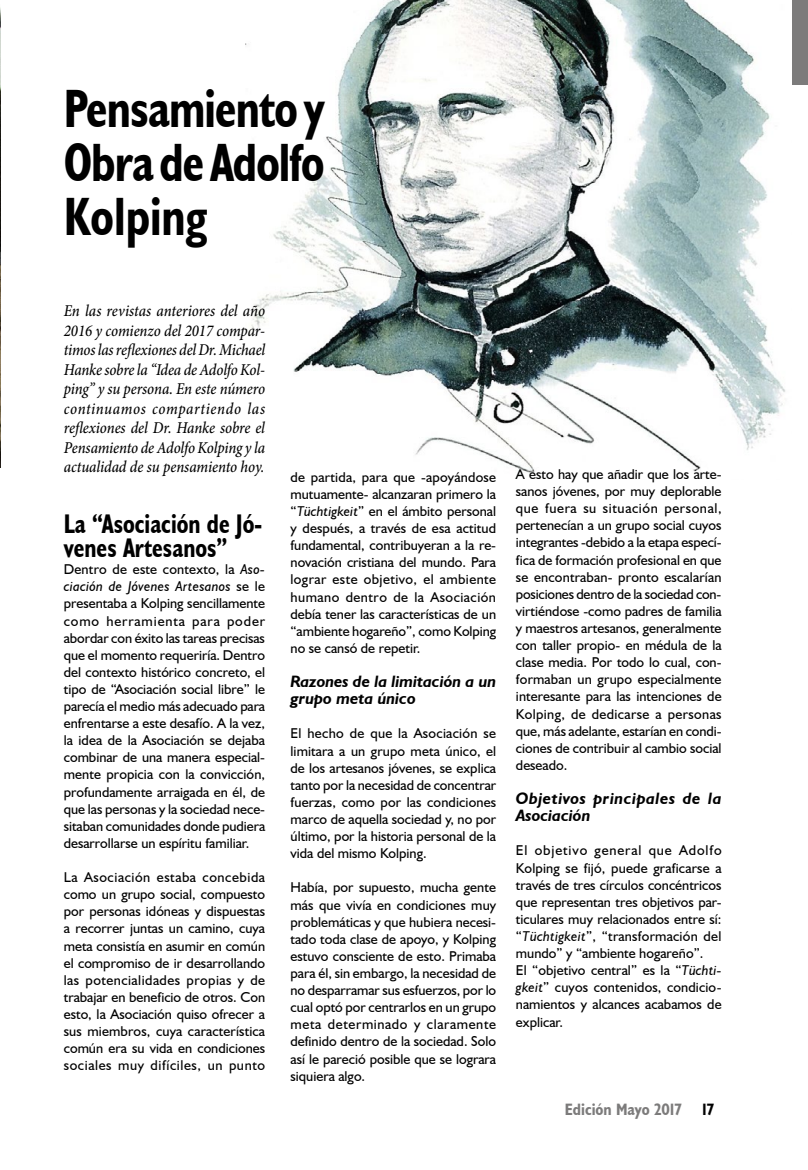
<style>
.page{position:relative;width:808px;height:1170px;background:#fff}
.page>*{position:absolute;margin:0;border:0;box-sizing:border-box;transform-origin:0 0}
.t1{font:700 condensed 54px/54px "Humanist 521 BT";letter-spacing:-.02em;color:#000;text-align:justify;scale:.9 1}
.t2{font:700 condensed 27px/24px "Humanist 521 BT";color:#000;scale:.9 1}
.t3{font:italic 500 16.5px/19.5px "Minion Pro";letter-spacing:-.01em;color:#000;text-align:justify;scale:.9 1}
.t4{font:italic 700 16.5px/17.1px "Humanist 521 BT";color:#000}
.t5{font:italic 700 16.5px/17.1px "Humanist 521 BT";letter-spacing:.03em;color:#000}
.t6{font:700 condensed 16.5px "Humanist 521 BT";color:#7c7b7b}
.t7{font:14.25px/17.1px "Humanist 521 BT";color:#000;text-align:justify}
.s1{font-style:italic}
.s2{color:#000}
</style>
<div class="page">
<div style="left:724px;top:0;width:84px;height:85px;background:#7c7b7b"></div>
<img style="left:245px;top:0;width:547px;height:473px">
<img style="left:0;top:7px;width:1px;height:460px">
<h1 class="t1" style="left:64px;top:80px;width:291px">Pensamiento y Obra de Adolfo Kolping</h1>
<p class="t3" style="left:64px;top:301px;width:225px">En las revistas anteriores del año 2016 y comienzo del 2017 compar&shy;timos las reflexiones del Dr. Michael Hanke sobre la “Idea de Adolfo Kol&shy;ping” y su persona. En este número continuamos compartiendo las reflexiones del Dr. Hanke sobre el Pensamiento de Adolfo Kolping y la actualidad de su pensamiento hoy.</p>
<h2 class="t2" style="left:64px;top:511px;width:222px">La “Asociación de Jó&shy;venes Artesanos”</h2>
<p class="t7" style="left:64px;top:560px;width:203px">Dentro de este contexto, la <span class="s1">Aso&shy;ciación de Jóvenes Artesanos</span> se le presentaba a Kolping sencillamente como herramienta para poder abordar con éxito las tareas precisas que el momento requeriría. Dentro del contexto histórico concreto, el tipo de “Asociación social libre” le parecía el medio más adecuado para enfrentarse a este desafío. A la vez, la idea de la Asociación se dejaba combinar de una manera especial&shy;mente propicia con la convicción, profundamente arraigada en él, de que las personas y la sociedad nece&shy;sitaban comunidades donde pudiera desarrollarse un espíritu familiar.</p>
<p class="t7" style="left:64px;top:868px;width:203px">La Asociación estaba concebida como un grupo social, compuesto por personas idóneas y dispuestas a recorrer juntas un camino, cuya meta consistía en asumir en común el compromiso de ir desarrollando las potencialidades propias y de trabajar en beneficio de otros. Con esto, la Asociación quiso ofrecer a sus miembros, cuya característica común era su vida en condiciones sociales muy difíciles, un punto</p>
<p class="t7" style="left:291px;top:468px;width:207px">de partida, para que -apoyándose mutuamente- alcanzaran primero la “<span class="s1">Tüchtigkeit</span>” en el ámbito personal y después, a través de esa actitud fundamental, contribuyeran a la re&shy;novación cristiana del mundo. Para lograr este objetivo, el ambiente humano dentro de la Asociación debía tener las características de un “ambiente hogareño”, como Kolping no se cansó de repetir.</p>
<p class="t4" style="left:291px;top:672px;width:207px">Razones de la limitación a un grupo meta único</p>
<p class="t7" style="left:291px;top:724px;width:207px">El hecho de que la Asociación se limitara a un grupo meta único, el de los artesanos jóvenes, se explica tanto por la necesidad de concentrar fuerzas, como por las condiciones marco de aquella sociedad y, no por último, por la historia personal de la vida del mismo Kolping.</p>
<p class="t7" style="left:291px;top:878px;width:207px">Había, por supuesto, mucha gente más que vivía en condiciones muy problemáticas y que hubiera necesi&shy;tado toda clase de apoyo, y Kolping estuvo consciente de esto. Primaba para él, sin embargo, la necesidad de no desparramar sus esfuerzos, por lo cual optó por centrarlos en un grupo meta determinado y claramente definido dentro de la sociedad. Solo así le pareció posible que se lograra siquiera algo.</p>
<p class="t7" style="left:516px;top:465px;width:207px">A esto hay que añadir que los arte&shy;sanos jóvenes, por muy deplorable que fuera su situación personal, pertenecían a un grupo social cuyos integrantes -debido a la etapa especí&shy;fica de formación profesional en que se encontraban- pronto escalarían posiciones dentro de la sociedad con&shy;virtiéndose -como padres de familia y maestros artesanos, generalmente con taller propio- en médula de la clase media. Por todo lo cual, con&shy;formaban un grupo especialmente interesante para las intenciones de Kolping, de dedicarse a personas que, más adelante, estarían en condi&shy;ciones de contribuir al cambio social deseado.</p>
<p class="t5" style="left:516px;top:789px;width:207px">Objetivos principales de la<br>Asociación</p>
<p class="t7" style="left:516px;top:841px;width:207px;text-align:left">El objetivo general que Adolfo Kolping se fijó, puede graficarse a través de tres círculos concéntricos que representan tres objetivos par&shy;ticulares muy relacionados entre sí: “<span class="s1">Tüchtigkeit</span>”, “transformación del mundo” y “ambiente hogareño”.<br>El “objetivo central” es la “<span class="s1">Tüchti&shy;gkeit</span>” cuyos contenidos, condicio&shy;namientos y alcances acabamos de explicar.</p>
<p class="t6" style="left:565px;top:1099px;width:151px">Edición Mayo 2017 <span class="s2">17</span></p>
</div>
